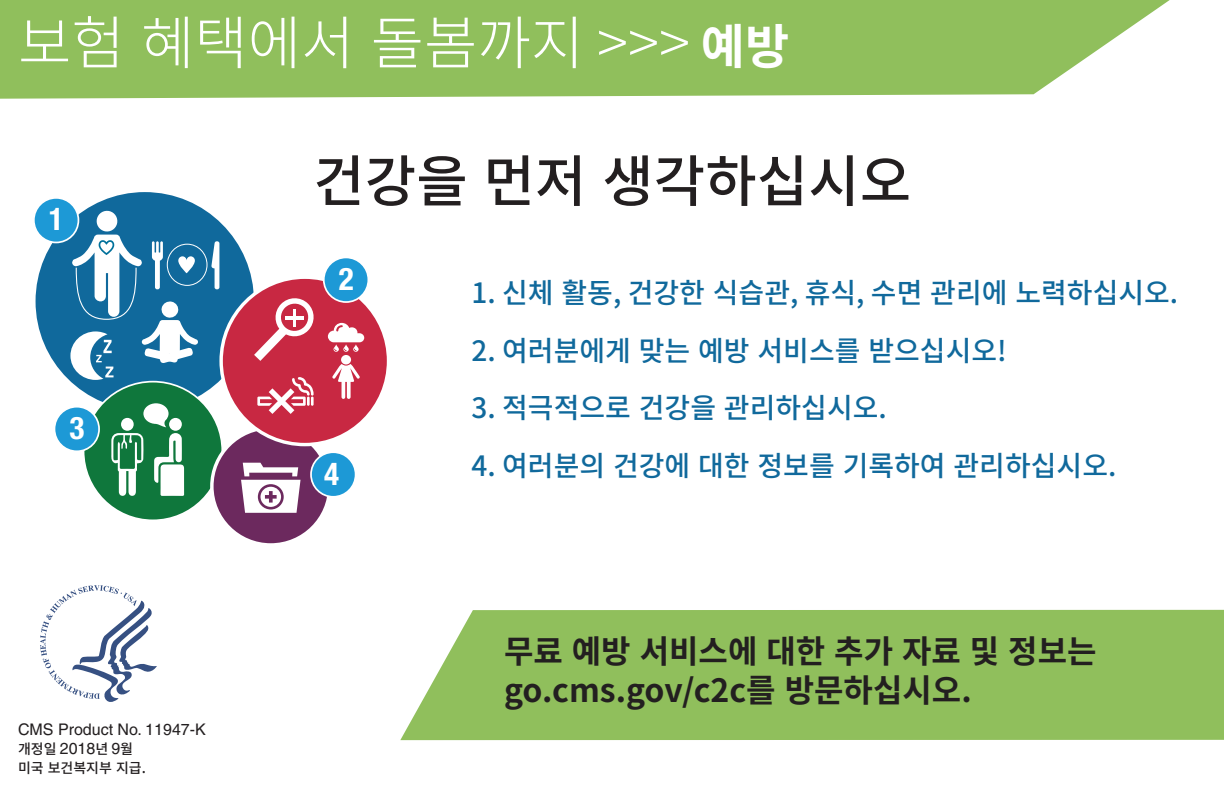
<style>
.page{position:relative;width:1224px;height:792px;background:#fff}
.page>*{position:absolute;margin:0;border:0;box-sizing:border-box;transform-origin:0 0}
.t1{font:300 58px "Source Han Sans KR";color:#fff}
.t2{font:500 56px "Source Han Sans KR";color:#231f20}
.t3{font:700 32px/38.4px "Source Han Sans KR";color:#231f20}
.t4{font:700 condensed 31.2px "Helvetica Neue LT Std";color:#fff}
.t5{font:500 28px "Source Han Sans KR";color:#10699c}
.t6{font:16px "Helvetica";color:#231f20}
.t7{font:500 14px/19.2px "Source Han Sans KR";color:#231f20}
.s1{font-weight:700;font-size:48px}
.s2{font-family:"Helvetica";font-weight:400;font-size:16px}
</style>
<div class="page">
<svg style="left:0;top:0;width:1170px;height:99px;background:#99c469"></svg>
<div style="left:34px;top:190px;width:222px;height:222px;background:#10699c;border-radius:50%"></div>
<div style="left:84px;top:382px;width:138px;height:138px;background:#0f773c;border-radius:50%"></div>
<div style="left:212px;top:428px;width:118px;height:117px;background:#6c295e;border-radius:50%"></div>
<div style="left:221px;top:277px;width:168px;height:168px;background:#c82842;border-radius:50%"></div>
<div style="left:34px;top:198px;width:44px;height:44px;background:#1d99d6;border-radius:50%"></div>
<div style="left:33px;top:197px;width:46px;height:46px;border:2px solid #fff;border-radius:50%"></div>
<div style="left:324px;top:257px;width:44px;height:45px;background:#1d99d6;border-radius:50%"></div>
<div style="left:323px;top:257px;width:46px;height:46px;border:2px solid #fff;border-radius:50%"></div>
<div style="left:54px;top:407px;width:45px;height:44px;background:#1d99d6;border-radius:50%"></div>
<div style="left:54px;top:406px;width:46px;height:46px;border:2px solid #fff;border-radius:50%"></div>
<div style="left:311px;top:452px;width:45px;height:45px;background:#1d99d6;border-radius:50%"></div>
<div style="left:310px;top:451px;width:46px;height:47px;border:2px solid #fff;border-radius:50%"></div>
<div style="left:167px;top:244px;width:40px;height:42px;border:1px solid #fff;border-radius:50%"></div>
<svg style="left:211px;top:241px;width:8px;height:48px"></svg>
<svg style="left:70px;top:210px;width:128px;height:170px"></svg>
<svg style="left:254px;top:292px;width:60px;height:69px"></svg>
<hr style="left:286px;top:316px;width:18px;height:3px;background:#fff">
<svg style="left:332px;top:364px;width:28px;height:35px"></svg>
<div style="left:341px;top:355px;width:10px;height:9px;background:#fff;border-radius:50%"></div>
<svg style="left:328px;top:323px;width:36px;height:29px"></svg>
<svg style="left:257px;top:377px;width:57px;height:37px"></svg>
<svg style="left:111px;top:403px;width:73px;height:93px"></svg>
<svg style="left:241px;top:463px;width:60px;height:50px"></svg>
<div style="left:400px;top:610px;width:824px;height:130px;background:#90bf5c"></div>
<svg style="left:40px;top:585px;width:117px;height:117px"></svg>
<h1 class="t1" style="left:18px;top:10px;width:773px">보험 혜택에서 돌봄까지 &gt;&gt;&gt; <span class="s1">예방</span></h1>
<p class="t4" style="left:49px;top:200px;width:16px">1</p>
<p class="t4" style="left:69px;top:409px;width:16px">3</p>
<p class="t6" style="left:18px;top:720px;width:189px">CMS Product No. 11947-K</p>
<p class="t7" style="left:18px;top:740px;width:129px">개정일 <span class="s2">2018</span>년 <span class="s2">9</span>월 미국 보건복지부 지급.</p>
<h2 class="t2" style="left:313px;top:150px;width:600px">건강을 먼저 생각하십시오</h2>
<p class="t4" style="left:339px;top:260px;width:16px">2</p>
<p class="t4" style="left:324px;top:455px;width:16px">4</p>
<p class="t5" style="left:472px;top:277px;width:708px">1. 신체 활동, 건강한 식습관, 휴식, 수면 관리에 노력하십시오.</p>
<p class="t5" style="left:472px;top:335px;width:537px">2. 여러분에게 맞는 예방 서비스를 받으십시오!</p>
<p class="t5" style="left:472px;top:392px;width:417px">3. 적극적으로 건강을 관리하십시오.</p>
<p class="t5" style="left:472px;top:450px;width:646px">4. 여러분의 건강에 대한 정보를 기록하여 관리하십시오.</p>
<p class="t3" style="left:504px;top:633px;width:594px">무료 예방 서비스에 대한 추가 자료 및 정보는 go.cms.gov/c2c를 방문하십시오.</p>
</div>
